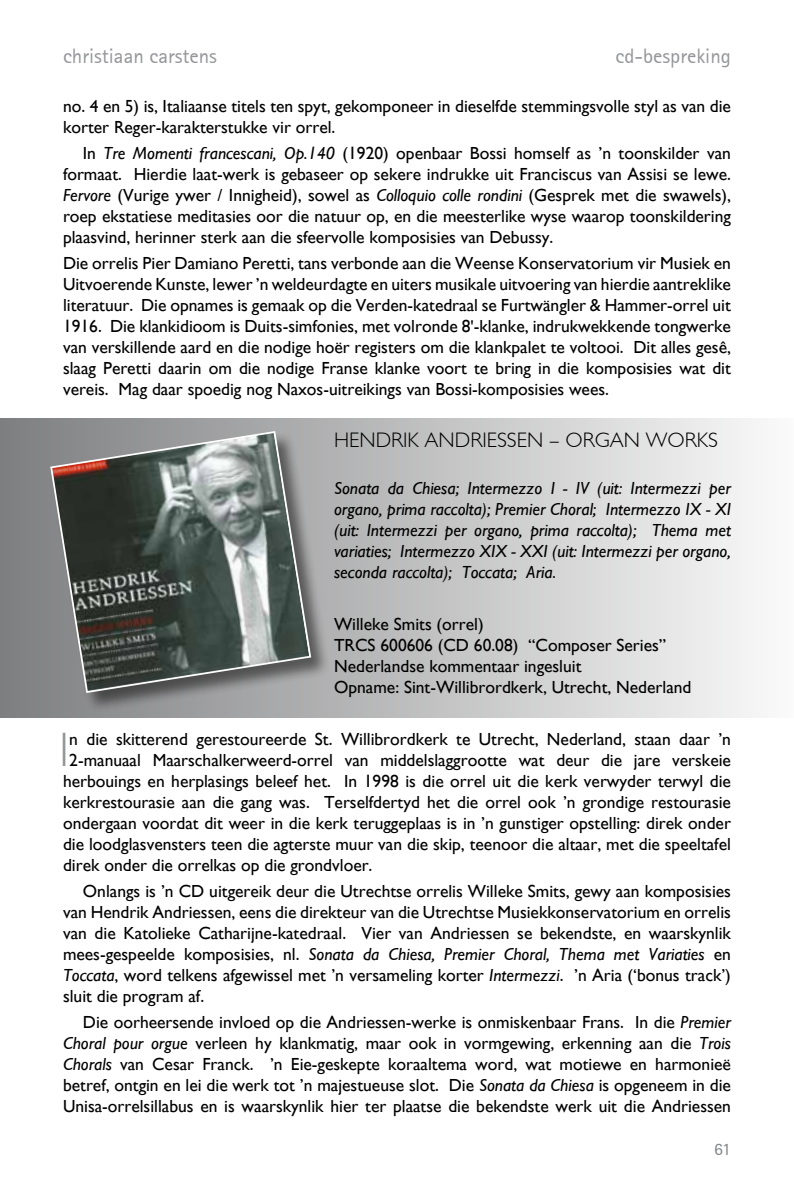
<style>
.page{position:relative;width:794px;height:1191px;background:#fff}
.page>*{position:absolute;margin:0;border:0;box-sizing:border-box;transform-origin:0 0}
.t1{font:300 48.3px "Gill Sans";color:#939598}
.t2{font:21px "Rotis Sans Serif";color:#939598}
.t3{font:300 21px "Gill Sans";color:#000}
.t4{font:17.5px/21px "Gill Sans";color:#000;text-align:justify}
.t5{font:italic 17.5px/21px "Gill Sans";color:#000;text-align:justify}
.t6{font:17.5px "Rotis Sans Serif";color:#808285}
.s1{font-style:italic}
</style>
<div class="page">
<div style="left:0;top:418px;width:794px;height:299px;background:linear-gradient(to right,#7e7e80,#fafafa)"></div>
<div style="left:50px;top:431px;width:281px;height:282px;background:#000;opacity:.5"></div>
<svg style="left:49px;top:430px;width:263px;height:264px;background:#686e6b"></svg>
<p class="t2" style="left:63px;top:44px;width:155px">christiaan carstens</p>
<p class="t2" style="left:615px;top:44px;width:117px">cd-bespreking</p>
<p class="t4" style="left:63px;top:96px;width:669px">no. 4 en 5) is, Italiaanse titels ten spyt, gekomponeer in dieselfde stemmingsvolle styl as van die korter Reger-karakterstukke vir orrel.</p>
<p class="t4" style="left:63px;top:143px;width:669px;text-indent:20px">In <span class="s1">Tre Momenti francescani, Op.140</span> (1920) openbaar Bossi homself as ’n toonskilder van formaat. Hierdie laat-werk is gebaseer op sekere indrukke uit Franciscus van Assisi se lewe.<br><span class="s1">Fervore</span> (Vurige ywer / Innigheid), sowel as <span class="s1">Colloquio colle rondini</span> (Gesprek met die swawels), roep ekstatiese meditasies oor die natuur op, en die meesterlike wyse waarop toonskildering plaasvind, herinner sterk aan die sfeervolle komposisies van Debussy.</p>
<p class="t4" style="left:63px;top:252px;width:669px">Die orrelis Pier Damiano Peretti, tans verbonde aan die Weense Konservatorium vir Musiek en Uitvoerende Kunste, lewer ’n weldeurdagte en uiters musikale uitvoering van hierdie aantreklike literatuur. Die opnames is gemaak op die Verden-katedraal se Furtwängler &amp; Hammer-orrel uit 1916. Die klankidioom is Duits-simfonies, met volronde 8'-klanke, indrukwekkende tongwerke van verskillende aard en die nodige hoër registers om die klankpalet te voltooi. Dit alles gesê, slaag Peretti daarin om die nodige Franse klanke voort te bring in die komposisies wat dit vereis. Mag daar spoedig nog Naxos-uitreikings van Bossi-komposisies wees.</p>
<p class="t3" style="left:334px;top:428px;width:385px">HENDRIK ANDRIESSEN – ORGAN WORKS</p>
<p class="t5" style="left:334px;top:477px;width:399px">Sonata da Chiesa; Intermezzo I - IV (uit: Intermezzi per organo, prima raccolta); Premier Choral; Intermezzo IX - XI (uit: Intermezzi per organo, prima raccolta); Thema met variaties; Intermezzo XIX - XXI (uit: Intermezzi per organo, seconda raccolta); Toccata; Aria.</p>
<p class="t4" style="left:334px;top:613px;width:359px;text-align:left">Willeke Smits (orrel)<br>TRCS 600606 (CD 60.08) “Composer Series” Nederlandse kommentaar ingesluit<br>Opname: Sint-Willibrordkerk, Utrecht, Nederland</p>
<h1 class="t1" style="left:59px;top:722px;width:12px">I</h1>
<p class="t4" style="left:69px;top:728px;width:663px">n die skitterend gerestoureerde St. Willibrordkerk te Utrecht, Nederland, staan daar ’n</p>
<p class="t4" style="left:69px;top:749px;width:663px">2-manuaal Maarschalkerweerd-orrel van middelslaggrootte wat deur die jare verskeie</p>
<p class="t4" style="left:63px;top:770px;width:669px">herbouings en herplasings beleef het. In 1998 is die orrel uit die kerk verwyder terwyl die</p>
<p class="t4" style="left:63px;top:791px;width:669px">kerkrestourasie aan die gang was. Terselfdertyd het die orrel ook ’n grondige restourasie</p>
<p class="t4" style="left:63px;top:812px;width:669px">ondergaan voordat dit weer in die kerk teruggeplaas is in ’n gunstiger opstelling: direk onder</p>
<p class="t4" style="left:63px;top:833px;width:669px">die loodglasvensters teen die agterste muur van die skip, teenoor die altaar, met die speeltafel</p>
<p class="t4" style="left:63px;top:854px;width:311px">direk onder die orrelkas op die grondvloer.</p>
<p class="t4" style="left:63px;top:880px;width:669px;text-indent:20px">Onlangs is ’n CD uitgereik deur die Utrechtse orrelis Willeke Smits, gewy aan komposisies van Hendrik Andriessen, eens die direkteur van die Utrechtse Musiekkonservatorium en orrelis van die Katolieke Catharijne-katedraal. Vier van Andriessen se bekendste, en waarskynlik mees-gespeelde komposisies, nl. <span class="s1">Sonata da Chiesa, Premier Choral, Thema met Variaties</span> en <span class="s1">Toccata</span>, word telkens afgewissel met ’n versameling korter <span class="s1">Intermezzi</span>. ’n Aria (‘bonus track’) sluit die program af.</p>
<p class="t4" style="left:63px;top:1011px;width:670px;text-indent:20px">Die oorheersende invloed op die Andriessen-werke is onmiskenbaar Frans. In die <span class="s1">Premier Choral pour orgue</span> verleen hy klankmatig, maar ook in vormgewing, erkenning aan die <span class="s1">Trois Chorals</span> van Cesar Franck. ’n Eie-geskepte koraaltema word, wat motiewe en harmonieë betref, ontgin en lei die werk tot ’n majestueuse slot. Die <span class="s1">Sonata da Chiesa</span> is opgeneem in die Unisa-orrelsillabus en is waarskynlik hier ter plaatse die bekendste werk uit die Andriessen</p>
<p class="t6" style="left:714px;top:1138px;width:18px">61</p>
</div>
